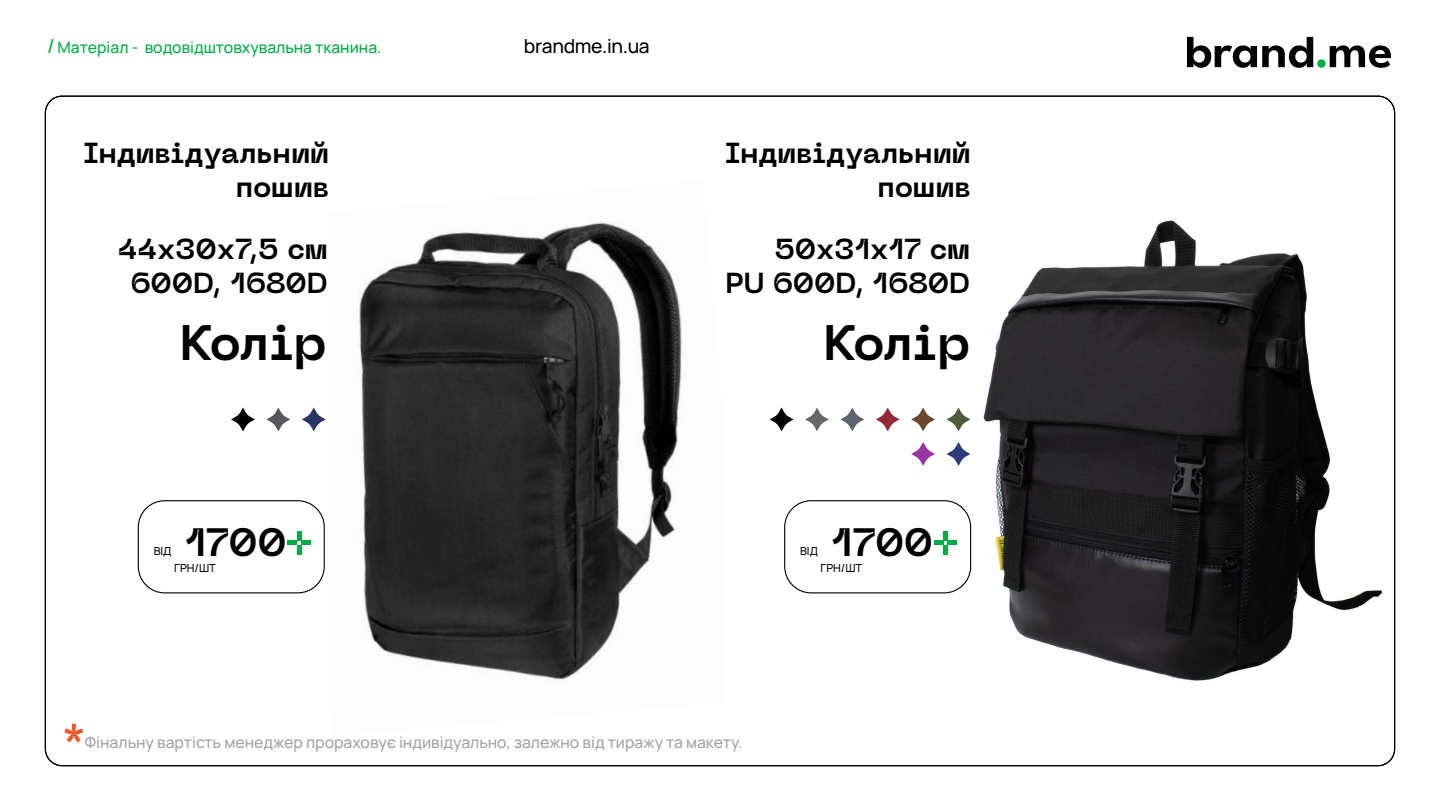
<style>
.page{position:relative;width:1440px;height:810px;background:#fff}
.page>*{position:absolute;margin:0;border:0;box-sizing:border-box;transform-origin:0 0}
.t1{font:700 49.5px "Neue Machina";letter-spacing:-.02em;color:#000}
.t2{font:700 39.38px "Neue Machina";letter-spacing:-.005em;color:#000}
.t3{font:700 28.72px/34.5px "Neue Machina";color:#000;text-align:right}
.t4{font:200 19.27px "Manrope";letter-spacing:-.02em;color:#000}
.t5{font:200 15.75px "Manrope";color:#a3a3a3}
.t6{font:200 15.75px "Manrope";color:#00ad44}
.t7{font:200 11.1px "Manrope";color:#000}
.s1{font-size:19.27px}
</style>
<div class="page">
<img style="left:359px;top:222px;width:323px;height:458px">
<div style="left:138px;top:500px;width:187px;height:93px;border:1px solid #000;border-radius:26px"></div>
<svg style="left:297px;top:531px;width:4px;height:23px"></svg>
<div style="left:301px;top:540px;width:10px;height:5px;background:#00ad44"></div>
<div style="left:288px;top:540px;width:9px;height:5px;background:#00ad44"></div>
<svg style="left:231px;top:408px;width:24px;height:23px"></svg>
<svg style="left:266px;top:408px;width:24px;height:23px"></svg>
<svg style="left:302px;top:408px;width:24px;height:23px"></svg>
<img style="left:970px;top:220px;width:412px;height:461px">
<div style="left:784px;top:500px;width:187px;height:93px;border:1px solid #000;border-radius:26px"></div>
<div style="left:943px;top:531px;width:5px;height:9px;background:#00ad44"></div>
<div style="left:943px;top:545px;width:5px;height:9px;background:#00ad44"></div>
<div style="left:948px;top:540px;width:9px;height:5px;background:#00ad44"></div>
<div style="left:934px;top:540px;width:9px;height:5px;background:#00ad44"></div>
<svg style="left:840px;top:408px;width:24px;height:23px"></svg>
<svg style="left:876px;top:408px;width:24px;height:23px"></svg>
<svg style="left:947px;top:408px;width:23px;height:23px"></svg>
<svg style="left:911px;top:408px;width:24px;height:23px"></svg>
<svg style="left:770px;top:408px;width:23px;height:23px"></svg>
<svg style="left:911px;top:442px;width:24px;height:24px"></svg>
<svg style="left:947px;top:442px;width:23px;height:24px"></svg>
<svg style="left:805px;top:408px;width:24px;height:23px"></svg>
<svg style="left:1187px;top:37px;width:204px;height:31px"></svg>
<svg style="left:64px;top:724px;width:19px;height:19px"></svg>
<p class="t6" style="left:47px;top:37px;width:336px"><span class="s1">/</span> Матеріал - водовідштовхувальна тканина.</p>
<p class="t4" style="left:524px;top:33px;width:127px">brandme.in.ua</p>
<p class="t3" style="left:83px;top:136px;width:247px">Індивідуальний пошив</p>
<p class="t3" style="left:725px;top:136px;width:247px">Індивідуальний пошив</p>
<p class="t3" style="left:118px;top:232px;width:212px;text-align:center">44х30х7,5 см<br>600D, 1680D</p>
<p class="t3" style="left:726px;top:232px;width:246px">50х31х17 см<br>PU 600D, 1680D</p>
<h1 class="t1" style="left:180px;top:311px;width:149px">Колір</h1>
<h1 class="t1" style="left:823px;top:311px;width:149px">Колір</h1>
<p class="t7" style="left:154px;top:543px;width:19px">ВІД</p>
<h2 class="t2" style="left:185px;top:517px;width:104px">1700</h2>
<p class="t7" style="left:800px;top:543px;width:19px">ВІД</p>
<h2 class="t2" style="left:831px;top:517px;width:104px">1700</h2>
<p class="t7" style="left:174px;top:560px;width:43px">ГРН/ШТ</p>
<p class="t7" style="left:820px;top:560px;width:43px">ГРН/ШТ</p>
<p class="t5" style="left:85px;top:731px;width:659px">Фінальну вартість менеджер прораховує індивідуально, залежно від тиражу та макету.</p>
</div>
